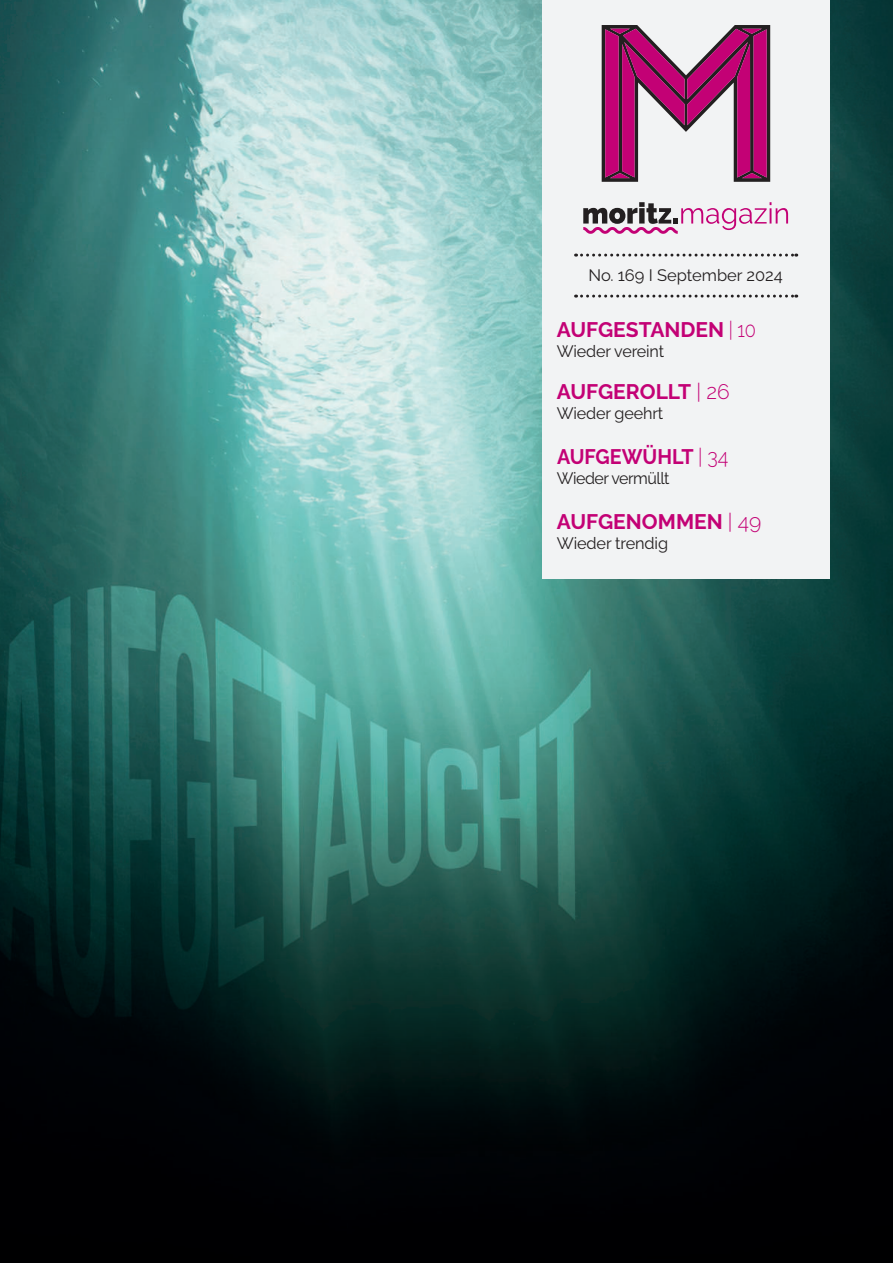
<style>
.page{position:relative;width:893px;height:1263px;background:#fff}
.page>*{position:absolute;margin:0;border:0;box-sizing:border-box;transform-origin:0 0}
.t1{font:21px "Raleway v 4020 Bold";color:#c30175}
.t2{font:21px "Raleway v 4020 Bold";color:#c30175;scale:.94 1}
.t3{font:16.5px "Raleway v 4020 Regular";letter-spacing:-.01em;color:#231f20}
.t4{font:16.5px "Raleway v 4020 Regular";letter-spacing:-.03em;color:#231f20}
.s1{font-family:"Raleway v 4020 Light"}
</style>
<div class="page">
<img style="left:0;top:0;width:893px;height:1263px">
<div style="left:542px;top:0;width:287px;height:578px;background:#f2f3f4"></div>
<svg style="left:576px;top:254px;width:221px;height:3px"></svg>
<svg style="left:576px;top:295px;width:221px;height:3px"></svg>
<svg style="left:583px;top:202px;width:205px;height:32px"></svg>
<svg style="left:602px;top:25px;width:168px;height:157px"></svg>
<p class="t3" style="left:588px;top:269px;width:196px">No. 169 I September 2024</p>
<p class="t1" style="left:557px;top:318px;width:201px">AUFGESTANDEN <span class="s1">| 10</span></p>
<p class="t3" style="left:557px;top:345px;width:109px">Wieder vereint</p>
<p class="t1" style="left:557px;top:380px;width:174px">AUFGEROLLT <span class="s1">| 26</span></p>
<p class="t3" style="left:557px;top:407px;width:108px">Wieder geehrt</p>
<p class="t2" style="left:557px;top:445px;width:184px">AUFGEWÜHLT <span class="s1">| 34</span></p>
<p class="t4" style="left:557px;top:472px;width:114px">Wieder vermüllt</p>
<p class="t1" style="left:557px;top:510px;width:206px">AUFGENOMMEN <span class="s1">| 49</span></p>
<p class="t3" style="left:557px;top:537px;width:113px">Wieder trendig</p>
</div>
